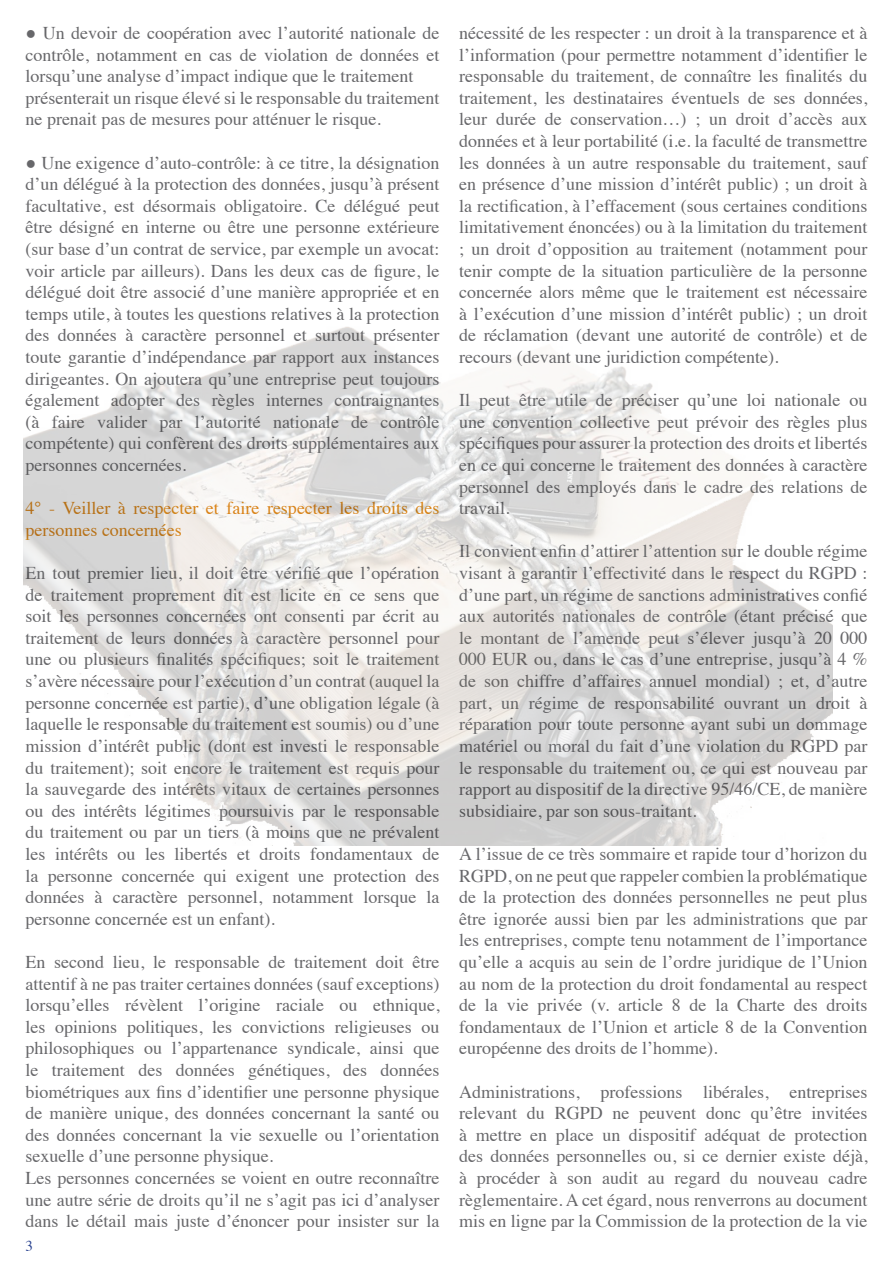
<style>
.page{position:relative;width:893px;height:1263px;background:#fff}
.page>*{position:absolute;margin:0;border:0;box-sizing:border-box;transform-origin:0 0}
.t1{font:18px/21.6px "Times";color:#67676a;text-align:justify}
.t2{font:18px/21.6px "Times";color:#da8318}
.t3{font:15px "Times";color:#253f8e}
.s1{font-family:"Times New Roman"}
</style>
<div class="page">
<img style="left:23px;top:327px;width:809px;height:518px">
<p class="t1" style="left:26px;top:21px;width:416px"><span class="s1">●</span> Un devoir de coopération avec l’autorité nationale de contrôle, notamment en cas de violation de données et lorsqu’une analyse d’impact indique que le traitement</p>
<p class="t1" style="left:26px;top:85px;width:416px">présenterait un risque élevé si le responsable du traitement ne prenait pas de mesures pour atténuer le risque.</p>
<p class="t1" style="left:26px;top:150px;width:416px"><span class="s1">●</span> Une exigence d’auto-contrôle: à ce titre, la désignation d’un délégué à la protection des données, jusqu’à présent facultative, est désormais obligatoire. Ce délégué peut être désigné en interne ou être une personne extérieure (sur base d’un contrat de service, par exemple un avocat: voir article par ailleurs). Dans les deux cas de figure, le délégué doit être associé d’une manière appropriée et en temps utile, à toutes les questions relatives à la protection des données à caractère personnel et surtout présenter toute garantie d’indépendance par rapport aux instances dirigeantes. On ajoutera qu’une entreprise peut toujours également adopter des règles internes contraignantes (à faire valider par l’autorité nationale de contrôle compétente) qui confèrent des droits supplémentaires aux personnes concernées.</p>
<p class="t2" style="left:26px;top:496px;width:416px">4° - Veiller à respecter et faire respecter les droits des personnes concernées</p>
<p class="t1" style="left:26px;top:561px;width:416px">En tout premier lieu, il doit être vérifié que l’opération de traitement proprement dit est licite en ce sens que soit les personnes concernées ont consenti par écrit au traitement de leurs données à caractère personnel pour une ou plusieurs finalités spécifiques; soit le traitement s’avère nécessaire pour l’exécution d’un contrat (auquel la personne concernée est partie), d’une obligation légale (à laquelle le responsable du traitement est soumis) ou d’une mission d’intérêt public (dont est investi le responsable du traitement); soit encore le traitement est requis pour la sauvegarde des intérêts vitaux de certaines personnes ou des intérêts légitimes poursuivis par le responsable du traitement ou par un tiers (à moins que ne prévalent les intérêts ou les libertés et droits fondamentaux de la personne concernée qui exigent une protection des données à caractère personnel, notamment lorsque la personne concernée est un enfant).</p>
<p class="t1" style="left:26px;top:949px;width:416px">En second lieu, le responsable de traitement doit être attentif à ne pas traiter certaines données (sauf exceptions) lorsqu’elles révèlent l’origine raciale ou ethnique, les opinions politiques, les convictions religieuses ou philosophiques ou l’appartenance syndicale, ainsi que le traitement des données génétiques, des données biométriques aux fins d’identifier une personne physique de manière unique, des données concernant la santé ou des données concernant la vie sexuelle ou l’orientation sexuelle d’une personne physique.</p>
<p class="t1" style="left:26px;top:1165px;width:416px">Les personnes concernées se voient en outre reconnaître une autre série de droits qu’il ne s’agit pas ici d’analyser dans le détail mais juste d’énoncer pour insister sur la</p>
<p class="t3" style="left:26px;top:1232px;width:9px">3</p>
<p class="t1" style="left:459px;top:21px;width:410px">nécessité de les respecter : un droit à la transparence et à l’information (pour permettre notamment d’identifier le responsable du traitement, de connaître les finalités du traitement, les destinataires éventuels de ses données, leur durée de conservation…) ; un droit d’accès aux données et à leur portabilité (i.e. la faculté de transmettre les données à un autre responsable du traitement, sauf en présence d’une mission d’intérêt public) ; un droit à la rectification, à l’effacement (sous certaines conditions limitativement énoncées) ou à la limitation du traitement ; un droit d’opposition au traitement (notamment pour tenir compte de la situation particulière de la personne concernée alors même que le traitement est nécessaire à l’exécution d’une mission d’intérêt public) ; un droit de réclamation (devant une autorité de contrôle) et de recours (devant une juridiction compétente).</p>
<p class="t1" style="left:459px;top:388px;width:410px">Il peut être utile de préciser qu’une loi nationale ou une convention collective peut prévoir des règles plus spécifiques pour assurer la protection des droits et libertés en ce qui concerne le traitement des données à caractère personnel des employés dans le cadre des relations de travail.</p>
<p class="t1" style="left:459px;top:539px;width:410px">Il convient enfin d’attirer l’attention sur le double régime visant à garantir l’effectivité dans le respect du RGPD : d’une part, un régime de sanctions administratives confié aux autorités nationales de contrôle (étant précisé que le montant de l’amende peut s’élever jusqu’à 20 000<br>000 EUR ou, dans le cas d’une entreprise, jusqu’à 4 % de son chiffre d’affaires annuel mondial) ; et, d’autre part, un régime de responsabilité ouvrant un droit à réparation pour toute personne ayant subi un dommage matériel ou moral du fait d’une violation du RGPD par le responsable du traitement ou, ce qui est nouveau par rapport au dispositif de la directive 95/46/CE, de manière subsidiaire, par son sous-traitant.</p>
<p class="t1" style="left:459px;top:841px;width:410px">A l’issue de ce très sommaire et rapide tour d’horizon du RGPD, on ne peut que rappeler combien la problématique de la protection des données personnelles ne peut plus être ignorée aussi bien par les administrations que par les entreprises, compte tenu notamment de l’importance qu’elle a acquis au sein de l’ordre juridique de l’Union au nom de la protection du droit fondamental au respect de la vie privée (v. article 8 de la Charte des droits fondamentaux de l’Union et article 8 de la Convention européenne des droits de l’homme).</p>
<p class="t1" style="left:459px;top:1079px;width:410px">Administrations, professions libérales, entreprises relevant du RGPD ne peuvent donc qu’être invitées à mettre en place un dispositif adéquat de protection des données personnelles ou, si ce dernier existe déjà, à procéder à son audit au regard du nouveau cadre règlementaire. A cet égard, nous renverrons au document mis en ligne par la Commission de la protection de la vie</p>
</div>
